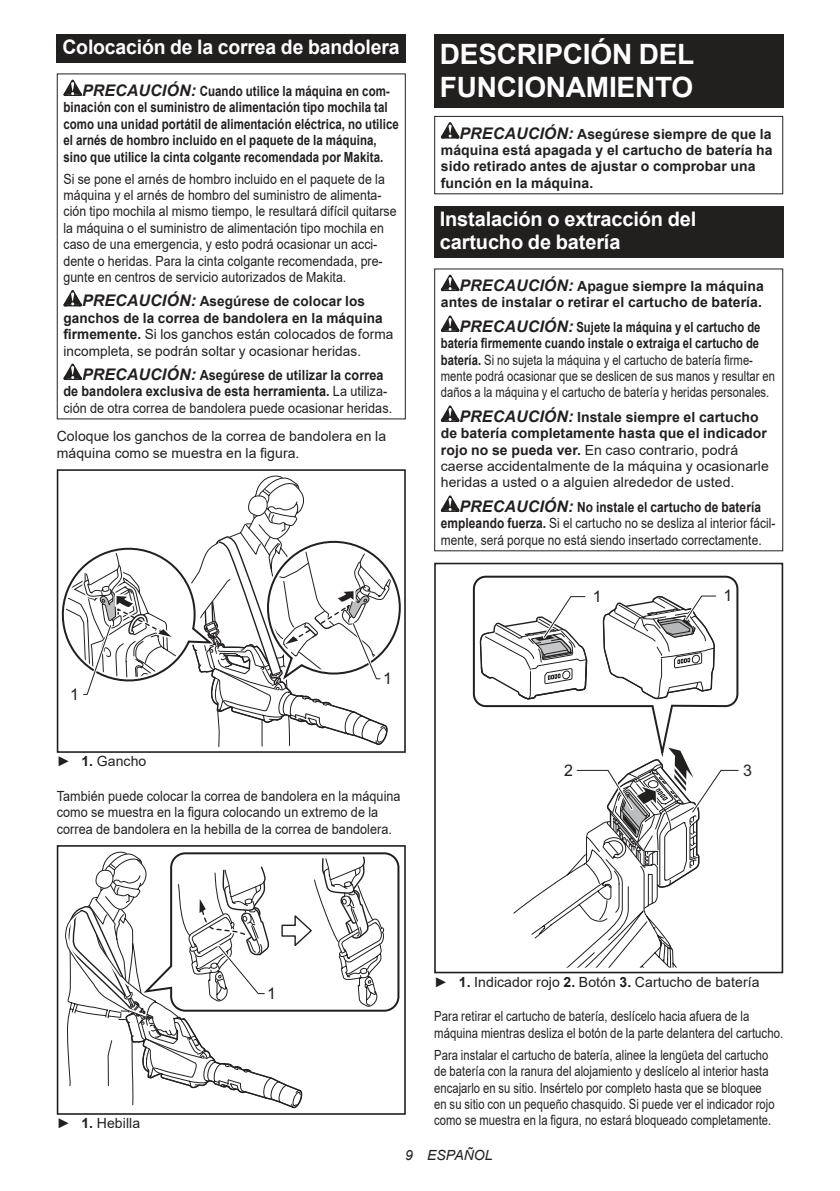
<style>
.page{position:relative;width:840px;height:1191px;background:#fff}
.page>*{position:absolute;margin:0;border:0;box-sizing:border-box;transform-origin:0 0}
.t1{font:700 28px/32.8px "Arial";letter-spacing:-.01em;color:#fff}
.t2{font:700 20px/23.4px "Arial";letter-spacing:-.01em;color:#fff}
.t3{font:16px "Arial";color:#221f1f}
.t4{font:14px/16.4px "Arial";letter-spacing:.005em;color:#221f1f;scale:.8 1}
.t5{font:14px/16.4px "Arial";letter-spacing:.005em;color:#221f1f}
.t6{font:14px/16.4px "Arial";letter-spacing:.005em;color:#221f1f;scale:.88 1}
.t7{font:700 14px/16.4px "Arial";letter-spacing:.005em;color:#221f1f;scale:.82 1}
.t8{font:700 14px/16.4px "Arial";letter-spacing:.005em;color:#221f1f}
.t9{font:14px/16.4px "Arial";letter-spacing:.005em;color:#221f1f;scale:.85 1}
.t10{font:14px/16.4px "Arial";letter-spacing:.005em;color:#221f1f;scale:.9 1}
.t11{font:700 14px/16.4px "Arial";letter-spacing:.005em;color:#221f1f;scale:.9 1}
.t12{font:14px/16.4px "Arial";letter-spacing:.005em;color:#221f1f;scale:.81 1}
.t13{font:italic 14px "Arial";letter-spacing:.005em;color:#221f1f}
.s1{font-style:italic;font-size:16px}
.s2{font-weight:700;font-style:italic;font-size:16px}
.s3{font-weight:700}
.s4{font-weight:400}
</style>
<div class="page">
<div style="left:57px;top:34px;width:348px;height:29px;background:#221f1f"></div>
<svg style="left:63px;top:80px;width:19px;height:16px"></svg>
<svg style="left:63px;top:290px;width:19px;height:16px"></svg>
<svg style="left:63px;top:363px;width:19px;height:17px"></svg>
<div style="left:57px;top:469px;width:348px;height:284px;border:2px solid #221f1f"></div>
<svg style="left:57px;top:473px;width:348px;height:274px"></svg>
<div style="left:57px;top:845px;width:348px;height:269px;border:2px solid #221f1f"></div>
<svg style="left:60px;top:845px;width:338px;height:264px"></svg>
<div style="left:434px;top:34px;width:348px;height:74px;background:#221f1f"></div>
<svg style="left:440px;top:122px;width:19px;height:16px"></svg>
<div style="left:434px;top:116px;width:348px;height:78px;border:1px solid #221f1f"></div>
<div style="left:434px;top:206px;width:348px;height:51px;background:#221f1f"></div>
<svg style="left:440px;top:275px;width:19px;height:16px"></svg>
<svg style="left:440px;top:315px;width:19px;height:17px"></svg>
<svg style="left:440px;top:405px;width:19px;height:17px"></svg>
<svg style="left:440px;top:495px;width:19px;height:17px"></svg>
<svg style="left:472px;top:575px;width:267px;height:130px"></svg>
<div style="left:434px;top:563px;width:348px;height:410px;border:2px solid #221f1f"></div>
<svg style="left:479px;top:593px;width:261px;height:380px"></svg>
<h2 class="t2" style="left:62px;top:37px;width:338px">Colocación de la correa de bandolera</h2>
<p class="t7" style="left:63px;top:84px;width:410px;text-indent:19px"><span class="s1">PRECAUCIÓN:</span> Cuando utilice la máquina en com&shy;binación con el suministro de alimentación tipo mochila tal como una unidad portátil de alimentación eléctrica, no utilice el arnés de hombro incluido en el paquete de la máquina, sino que utilice la cinta colgante recomendada por Makita.</p>
<p class="t6" style="left:63px;top:170px;width:380px">Si se pone el arnés de hombro incluido en el paquete de la máquina y el arnés de hombro del suministro de alimenta&shy;ción tipo mochila al mismo tiempo, le resultará difícil quitarse la máquina o el suministro de alimentación tipo mochila en caso de una emergencia, y esto podrá ocasionar un acci&shy;dente o heridas. Para la cinta colgante recomendada, pre&shy;gunte en centros de servicio autorizados de Makita.</p>
<p class="t5" style="left:63px;top:293px;width:331px;text-indent:19px"><span class="s2">PRECAUCIÓN:</span> <span class="s3">Asegúrese de colocar los ganchos de la correa de bandolera en la máquina firmemente.</span> Si los ganchos están colocados de forma incompleta, se podrán soltar y ocasionar heridas.</p>
<p class="t11" style="left:63px;top:368px;width:366px;text-indent:19px"><span class="s1">PRECAUCIÓN:</span> Asegúrese de utilizar la correa de bandolera exclusiva de esta herramienta. <span class="s4">La utiliza&shy;ción de otra correa de bandolera puede ocasionar heridas.</span></p>
<p class="t5" style="left:57px;top:429px;width:331px">Coloque los ganchos de la correa de bandolera en la máquina como se muestra en la figura.</p>
<p class="t3" style="left:70px;top:685px;width:10px">1</p>
<p class="t3" style="left:383px;top:669px;width:10px">1</p>
<p class="t5" style="left:57px;top:753px;width:91px">► <span class="s3">1.</span> Gancho</p>
<p class="t10" style="left:57px;top:787px;width:383px">También puede colocar la correa de bandolera en la máquina como se muestra en la figura colocando un extremo de la correa de bandolera en la hebilla de la correa de bandolera.</p>
<h1 class="t1" style="left:439px;top:40px;width:256px">DESCRIPCIÓN DEL<br>FUNCIONAMIENTO</h1>
<p class="t8" style="left:440px;top:127px;width:333px;text-indent:19px"><span class="s1">PRECAUCIÓN:</span> Asegúrese siempre de que la máquina está apagada y el cartucho de batería ha sido retirado antes de ajustar o comprobar una función en la máquina.</p>
<h2 class="t2" style="left:439px;top:209px;width:258px">Instalación o extracción del cartucho de batería</h2>
<p class="t8" style="left:440px;top:279px;width:324px;text-align:right"><span class="s1">PRECAUCIÓN:</span> Apague siempre la máquina antes de instalar o retirar el cartucho de batería.</p>
<p class="t4" style="left:440px;top:319px;width:419px;text-indent:19px"><span class="s2">PRECAUCIÓN:</span> <span class="s3">Sujete la máquina y el cartucho de batería firmemente cuando instale o extraiga el cartucho de batería.</span> Si no sujeta la máquina y el cartucho de batería firme&shy;mente podrá ocasionar que se deslicen de sus manos y resultar en daños a la máquina y el cartucho de batería y heridas personales.</p>
<p class="t5" style="left:440px;top:410px;width:329px;text-indent:19px"><span class="s2">PRECAUCIÓN:</span> <span class="s3">Instale siempre el cartucho de batería completamente hasta que el indicador rojo no se pueda ver.</span> En caso contrario, podrá caerse accidentalmente de la máquina y ocasionarle heridas a usted o a alguien alrededor de usted.</p>
<p class="t9" style="left:440px;top:498px;width:395px;text-indent:19px"><span class="s2">PRECAUCIÓN:</span> <span class="s3">No instale el cartucho de batería empleando fuerza.</span> Si el cartucho no se desliza al interior fácil&shy;mente, será porque no está siendo insertado correctamente.</p>
<p class="t3" style="left:592px;top:587px;width:10px">1</p>
<p class="t3" style="left:723px;top:586px;width:10px">1</p>
<p class="t3" style="left:563px;top:761px;width:10px">2</p>
<p class="t3" style="left:742px;top:761px;width:10px">3</p>
<p class="t5" style="left:57px;top:1115px;width:85px">► <span class="s3">1.</span> Hebilla</p>
<p class="t3" style="left:267px;top:983px;width:10px">1</p>
<p class="t5" style="left:434px;top:973px;width:326px">► <span class="s3">1.</span> Indicador rojo <span class="s3">2.</span> Botón <span class="s3">3.</span> Cartucho de batería</p>
<p class="t12" style="left:434px;top:1008px;width:432px">Para retirar el cartucho de batería, deslícelo hacia afuera de la máquina mientras desliza el botón de la parte delantera del cartucho.</p>
<p class="t4" style="left:434px;top:1046px;width:427px">Para instalar el cartucho de batería, alinee la lengüeta del cartucho de batería con la ranura del alojamiento y deslícelo al interior hasta encajarlo en su sitio. Insértelo por completo hasta que se bloquee en su sitio con un pequeño chasquido. Si puede ver el indicador rojo como se muestra en la figura, no estará bloqueado completamente.</p>
<p class="t13" style="left:405px;top:1147px;width:89px">9 ESPAÑOL</p>
</div>
